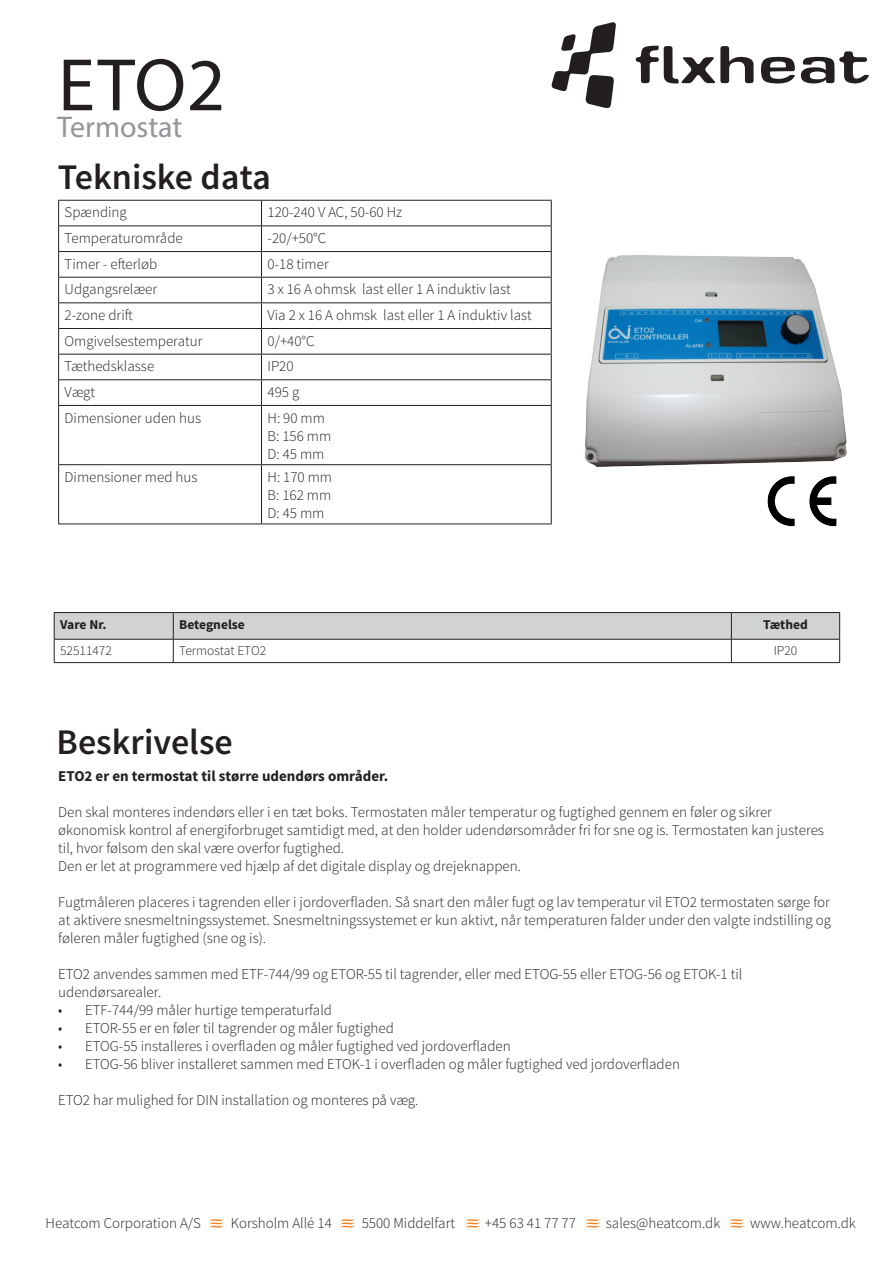
<style>
.page{position:relative;width:893px;height:1263px;background:#fff}
.page>*{position:absolute;margin:0;border:0;box-sizing:border-box;transform-origin:0 0}
.t1{font:75px "Myriad Pro";color:#231f20}
.t2{font:600 36px "Source Sans Pro";color:#231f20}
.t3{font:30px "Myriad Pro";color:#939598}
.t4{font:300 15px/18px "Source Sans Pro";color:#231f20}
.t5{font:700 15px "Source Sans Pro";color:#231f20}
.t6{font:300 13.5px "Source Sans Pro";color:#231f20}
.t7{font:700 13.5px "Source Sans Pro";color:#231f20}
</style>
<div class="page">
<svg style="left:209px;top:1219px;width:15px;height:9px"></svg>
<svg style="left:340px;top:1219px;width:15px;height:9px"></svg>
<svg style="left:465px;top:1219px;width:15px;height:9px"></svg>
<svg style="left:585px;top:1219px;width:15px;height:9px"></svg>
<svg style="left:729px;top:1219px;width:15px;height:9px"></svg>
<hr style="left:58px;top:200px;width:203px;height:1px;background:#231f20">
<hr style="left:261px;top:200px;width:291px;height:1px;background:#231f20">
<hr style="left:58px;top:225px;width:203px;height:1px;background:#231f20">
<hr style="left:261px;top:225px;width:291px;height:1px;background:#231f20">
<hr style="left:58px;top:251px;width:203px;height:1px;background:#231f20">
<hr style="left:261px;top:251px;width:291px;height:1px;background:#231f20">
<hr style="left:58px;top:277px;width:203px;height:1px;background:#231f20">
<hr style="left:261px;top:277px;width:291px;height:1px;background:#231f20">
<hr style="left:58px;top:302px;width:203px;height:1px;background:#231f20">
<hr style="left:261px;top:302px;width:291px;height:1px;background:#231f20">
<hr style="left:58px;top:328px;width:203px;height:1px;background:#231f20">
<hr style="left:261px;top:328px;width:291px;height:1px;background:#231f20">
<hr style="left:58px;top:354px;width:203px;height:1px;background:#231f20">
<hr style="left:261px;top:354px;width:291px;height:1px;background:#231f20">
<hr style="left:58px;top:379px;width:203px;height:1px;background:#231f20">
<svg style="left:58px;top:201px;width:1px;height:204px"></svg>
<hr style="left:261px;top:379px;width:291px;height:1px;background:#231f20">
<svg style="left:261px;top:201px;width:1px;height:204px"></svg>
<svg style="left:551px;top:201px;width:1px;height:37px"></svg>
<hr style="left:58px;top:405px;width:203px;height:1px;background:#231f20">
<hr style="left:58px;top:406px;width:1px;height:58px;background:#231f20">
<hr style="left:261px;top:405px;width:291px;height:1px;background:#231f20">
<hr style="left:261px;top:406px;width:1px;height:58px;background:#231f20">
<hr style="left:58px;top:464px;width:203px;height:1px;background:#231f20">
<hr style="left:58px;top:465px;width:1px;height:59px;background:#231f20">
<hr style="left:261px;top:464px;width:291px;height:1px;background:#231f20">
<hr style="left:261px;top:465px;width:1px;height:59px;background:#231f20">
<hr style="left:551px;top:465px;width:1px;height:59px;background:#231f20">
<hr style="left:58px;top:524px;width:203px;height:1px;background:#231f20">
<hr style="left:261px;top:524px;width:291px;height:1px;background:#231f20">
<img style="left:767px;top:482px;width:70px;height:45px">
<svg style="left:54px;top:612px;width:786px;height:50px"></svg>
<hr style="left:54px;top:662px;width:119px;height:1px;background:#231f20">
<hr style="left:173px;top:662px;width:558px;height:1px;background:#231f20">
<hr style="left:731px;top:662px;width:109px;height:1px;background:#231f20">
<svg style="left:761px;top:51px;width:108px;height:33px"></svg>
<svg style="left:636px;top:46px;width:118px;height:38px"></svg>
<svg style="left:551px;top:22px;width:65px;height:86px"></svg>
<img style="left:497px;top:238px;width:350px;height:244px">
<p class="t1" style="left:58px;top:39px;width:169px">ETO2</p>
<p class="t3" style="left:57px;top:109px;width:127px">Termostat</p>
<p class="t2" style="left:58px;top:154px;width:215px">Tekniske data</p>
<p class="t4" style="left:65px;top:204px;width:64px">Spænding</p>
<p class="t4" style="left:267px;top:204px;width:136px">120-240 V AC, 50-60 Hz</p>
<p class="t4" style="left:65px;top:229px;width:120px">Temperaturområde</p>
<p class="t4" style="left:267px;top:229px;width:60px">-20/+50°C</p>
<p class="t4" style="left:65px;top:255px;width:94px">Timer - efterløb</p>
<p class="t4" style="left:267px;top:255px;width:63px">0-18 timer</p>
<p class="t4" style="left:65px;top:281px;width:94px">Udgangsrelæer</p>
<p class="t4" style="left:267px;top:281px;width:245px">3 x 16 A ohmsk last eller 1 A induktiv last</p>
<p class="t4" style="left:65px;top:306px;width:70px">2-zone drift</p>
<p class="t4" style="left:267px;top:306px;width:266px">Via 2 x 16 A ohmsk last eller 1 A induktiv last</p>
<p class="t4" style="left:65px;top:332px;width:139px">Omgivelsestemperatur</p>
<p class="t4" style="left:267px;top:332px;width:49px">0/+40°C</p>
<p class="t4" style="left:65px;top:357px;width:91px">Tæthedsklasse</p>
<p class="t4" style="left:267px;top:357px;width:28px">IP20</p>
<p class="t4" style="left:65px;top:383px;width:32px">Vægt</p>
<p class="t4" style="left:267px;top:383px;width:33px">495 g</p>
<p class="t4" style="left:65px;top:409px;width:138px">Dimensioner uden hus</p>
<p class="t4" style="left:267px;top:409px;width:59px">H: 90 mm</p>
<p class="t4" style="left:267px;top:427px;width:65px">B: 156 mm</p>
<p class="t4" style="left:267px;top:445px;width:58px">D: 45 mm</p>
<p class="t4" style="left:65px;top:468px;width:134px">Dimensioner med hus</p>
<p class="t4" style="left:267px;top:468px;width:66px">H: 170 mm</p>
<p class="t4" style="left:267px;top:486px;width:65px">B: 162 mm</p>
<p class="t4" style="left:267px;top:504px;width:58px">D: 45 mm</p>
<p class="t7" style="left:60px;top:615px;width:48px">Vare Nr.</p>
<p class="t7" style="left:179px;top:615px;width:67px">Betegnelse</p>
<p class="t7" style="left:763px;top:615px;width:46px">Tæthed</p>
<p class="t6" style="left:60px;top:643px;width:53px">52511472</p>
<p class="t6" style="left:179px;top:643px;width:88px">Termostat ETO2</p>
<p class="t6" style="left:774px;top:643px;width:25px">IP20</p>
<p class="t2" style="left:57px;top:720px;width:178px">Beskrivelse</p>
<p class="t5" style="left:58px;top:766px;width:331px">ETO2 er en termostat til større udendørs områder.</p>
<p class="t4" style="left:58px;top:803px;width:715px">Den skal monteres indendørs eller i en tæt boks. Termostaten måler temperatur og fugtighed gennem en føler og sikrer</p>
<p class="t4" style="left:58px;top:821px;width:767px">økonomisk kontrol af energiforbruget samtidigt med, at den holder udendørsområder fri for sne og is. Termostaten kan justeres til, hvor følsom den skal være overfor fugtighed.</p>
<p class="t4" style="left:58px;top:857px;width:464px">Den er let at programmere ved hjælp af det digitale display og drejeknappen.</p>
<p class="t4" style="left:58px;top:893px;width:774px;text-align:justify">Fugtmåleren placeres i tagrenden eller i jordoverfladen. Så snart den måler fugt og lav temperatur vil ETO2 termostaten sørge for at aktivere snesmeltningssystemet. Snesmeltningssystemet er kun aktivt, når temperaturen falder under den valgte indstilling og føleren måler fugtighed (sne og is).</p>
<p class="t4" style="left:58px;top:965px;width:686px">ETO2 anvendes sammen med ETF-744/99 og ETOR-55 til tagrender, eller med ETOG-55 eller ETOG-56 og ETOK-1 til</p>
<p class="t4" style="left:58px;top:983px;width:105px">udendørsarealer.</p>
<p class="t4" style="left:58px;top:1001px;width:275px">• ETF-744/99 måler hurtige temperaturfald</p>
<p class="t4" style="left:58px;top:1019px;width:337px">• ETOR-55 er en føler til tagrender og måler fugtighed</p>
<p class="t4" style="left:58px;top:1037px;width:454px">• ETOG-55 installeres i overfladen og måler fugtighed ved jordoverfladen</p>
<p class="t4" style="left:58px;top:1055px;width:623px">• ETOG-56 bliver installeret sammen med ETOK-1 i overfladen og måler fugtighed ved jordoverfladen</p>
<p class="t4" style="left:58px;top:1091px;width:362px">ETO2 har mulighed for DIN installation og monteres på væg.</p>
<p class="t4" style="left:46px;top:1214px;width:157px">Heatcom Corporation A/S</p>
<p class="t4" style="left:231px;top:1214px;width:103px">Korsholm Allé 14</p>
<p class="t4" style="left:362px;top:1214px;width:95px">5500 Middelfart</p>
<p class="t4" style="left:485px;top:1214px;width:92px">+45 63 41 77 77</p>
<p class="t4" style="left:606px;top:1214px;width:116px">sales@heatcom.dk</p>
<p class="t4" style="left:750px;top:1214px;width:107px">www.heatcom.dk</p>
</div>
